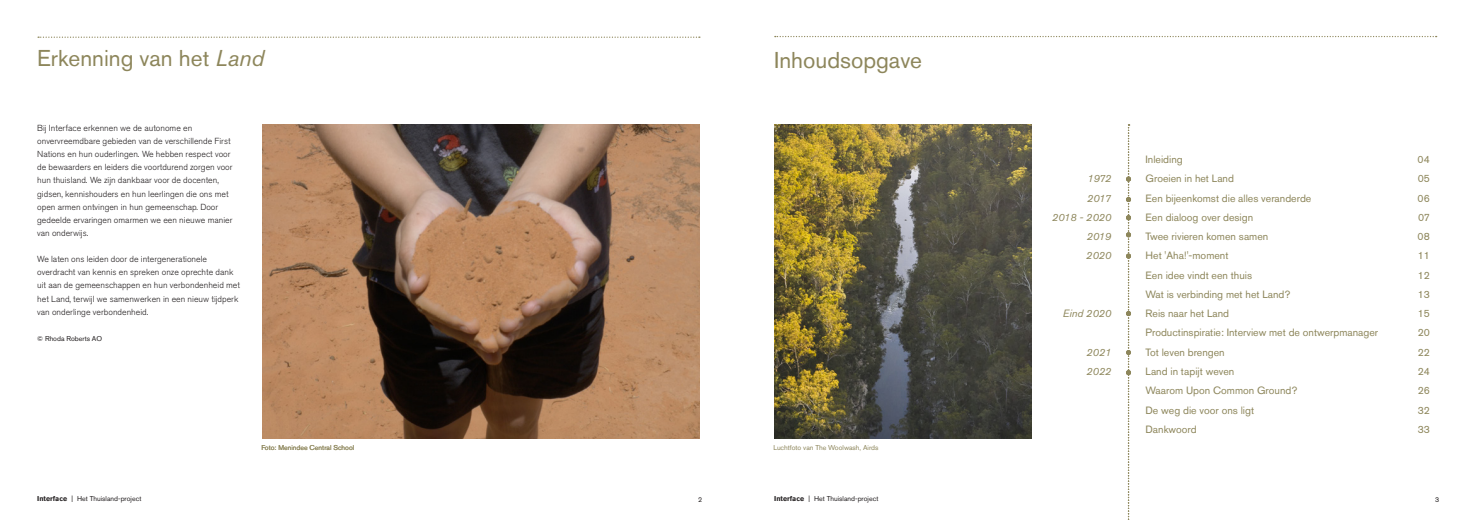
<style>
.page{position:relative;width:1474px;height:521px;background:#fff}
.page>*{position:absolute;margin:0;border:0;box-sizing:border-box;transform-origin:0 0}
.t1{font:22.75px "Akzidenz Grotesk Pro";color:#8d865b}
.t2{font:10.5px "Akzidenz Grotesk Pro";color:#8d865b}
.t3{font:italic 10.5px/19.2px "Akzidenz Grotesk Pro";letter-spacing:.02em;color:#8d865b;text-align:right}
.t4{font:italic 10.5px/19.2px "Akzidenz Grotesk Pro";color:#8d865b}
.t5{font:300 8.75px/13.1px "Akzidenz Grotesk Pro";color:#231f20}
.t6{font:7px "Akzidenz Grotesk Pro";color:#231f20}
.t7{font:7px "Akzidenz Grotesk Pro";color:#8d865b}
.s1{font-style:italic}
.s2{font-weight:700}
</style>
<div class="page">
<img style="left:262px;top:124px;width:437px;height:314px">
<img style="left:774px;top:124px;width:257px;height:314px">
<svg style="left:38px;top:37px;width:662px;height:1px"></svg>
<svg style="left:775px;top:36px;width:661px;height:1px"></svg>
<svg style="left:1126px;top:124px;width:4px;height:396px"></svg>
<h1 class="t1" style="left:37px;top:44px;width:229px">Erkenning van het <span class="s1">Land</span></h1>
<p class="t5" style="left:37px;top:121px;width:197px">Bij Interface erkennen we de autonome en onvervreemdbare gebieden van de verschillende First Nations en hun ouderlingen. We hebben respect voor de bewaarders en leiders die voortdurend zorgen voor hun thuisland. We zijn dankbaar voor de docenten, gidsen, kennishouders en hun leerlingen die ons met open armen ontvingen in hun gemeenschap. Door gedeelde ervaringen omarmen we een nieuwe manier van onderwijs.</p>
<p class="t5" style="left:37px;top:253px;width:204px">We laten ons leiden door de intergenerationele overdracht van kennis en spreken onze oprechte dank uit aan de gemeenschappen en hun verbondenheid met het Land, terwijl we samenwerken in een nieuw tijdperk van onderlinge verbondenheid.</p>
<p class="t6" style="left:37px;top:334px;width:66px">© Rhoda Roberts AO</p>
<h1 class="t1" style="left:774px;top:45px;width:149px">Inhoudsopgave</h1>
<p class="t7" style="left:261px;top:443px;width:94px">Foto: Menindee Central School</p>
<p class="t7" style="left:773px;top:443px;width:107px">Luchtfoto van The Woolwash, Airds</p>
<p class="t3" style="left:1052px;top:169px;width:60px">1972<br>2017<br>2018 - 2020<br>2019<br>2020</p>
<p class="t4" style="left:1062px;top:304px;width:50px">Eind 2020</p>
<p class="t4" style="left:1086px;top:342px;width:26px">2021<br>2022</p>
<p class="t2" style="left:1145px;top:153px;width:39px">Inleiding</p>
<p class="t2" style="left:1417px;top:153px;width:14px">04</p>
<p class="t2" style="left:1145px;top:172px;width:90px">Groeien in het Land</p>
<p class="t2" style="left:1417px;top:172px;width:14px">05</p>
<p class="t2" style="left:1145px;top:191px;width:167px">Een bijeenkomst die alles veranderde</p>
<p class="t2" style="left:1417px;top:191px;width:14px">06</p>
<p class="t2" style="left:1145px;top:210px;width:109px">Een dialoog over design</p>
<p class="t2" style="left:1418px;top:210px;width:13px">07</p>
<p class="t2" style="left:1145px;top:230px;width:124px">Twee rivieren komen samen</p>
<p class="t2" style="left:1417px;top:230px;width:14px">08</p>
<p class="t2" style="left:1145px;top:249px;width:84px">Het 'Aha!'-moment</p>
<p class="t2" style="left:1417px;top:249px;width:14px">11</p>
<p class="t2" style="left:1145px;top:268px;width:108px">Een idee vindt een thuis</p>
<p class="t2" style="left:1417px;top:268px;width:14px">12</p>
<p class="t2" style="left:1145px;top:287px;width:146px">Wat is verbinding met het Land?</p>
<p class="t2" style="left:1417px;top:287px;width:14px">13</p>
<p class="t2" style="left:1145px;top:307px;width:85px">Reis naar het Land</p>
<p class="t2" style="left:1417px;top:307px;width:14px">15</p>
<p class="t2" style="left:1145px;top:326px;width:234px">Productinspiratie: Interview met de ontwerpmanager</p>
<p class="t2" style="left:1417px;top:326px;width:14px">20</p>
<p class="t2" style="left:1145px;top:345px;width:81px">Tot leven brengen</p>
<p class="t2" style="left:1417px;top:345px;width:14px">22</p>
<p class="t2" style="left:1145px;top:364px;width:90px">Land in tapijt weven</p>
<p class="t2" style="left:1417px;top:364px;width:14px">24</p>
<p class="t2" style="left:1145px;top:384px;width:153px">Waarom Upon Common Ground?</p>
<p class="t2" style="left:1417px;top:384px;width:14px">26</p>
<p class="t2" style="left:1145px;top:403px;width:110px">De weg die voor ons ligt</p>
<p class="t2" style="left:1417px;top:403px;width:14px">32</p>
<p class="t2" style="left:1145px;top:422px;width:53px">Dankwoord</p>
<p class="t2" style="left:1417px;top:422px;width:14px">33</p>
<p class="t6" style="left:37px;top:494px;width:106px"><span class="s2">Interface</span> | Het Thuisland-project</p>
<p class="t6" style="left:698px;top:495px;width:6px">2</p>
<p class="t6" style="left:774px;top:494px;width:106px"><span class="s2">Interface</span> | Het Thuisland-project</p>
<p class="t6" style="left:1435px;top:495px;width:6px">3</p>
</div>
